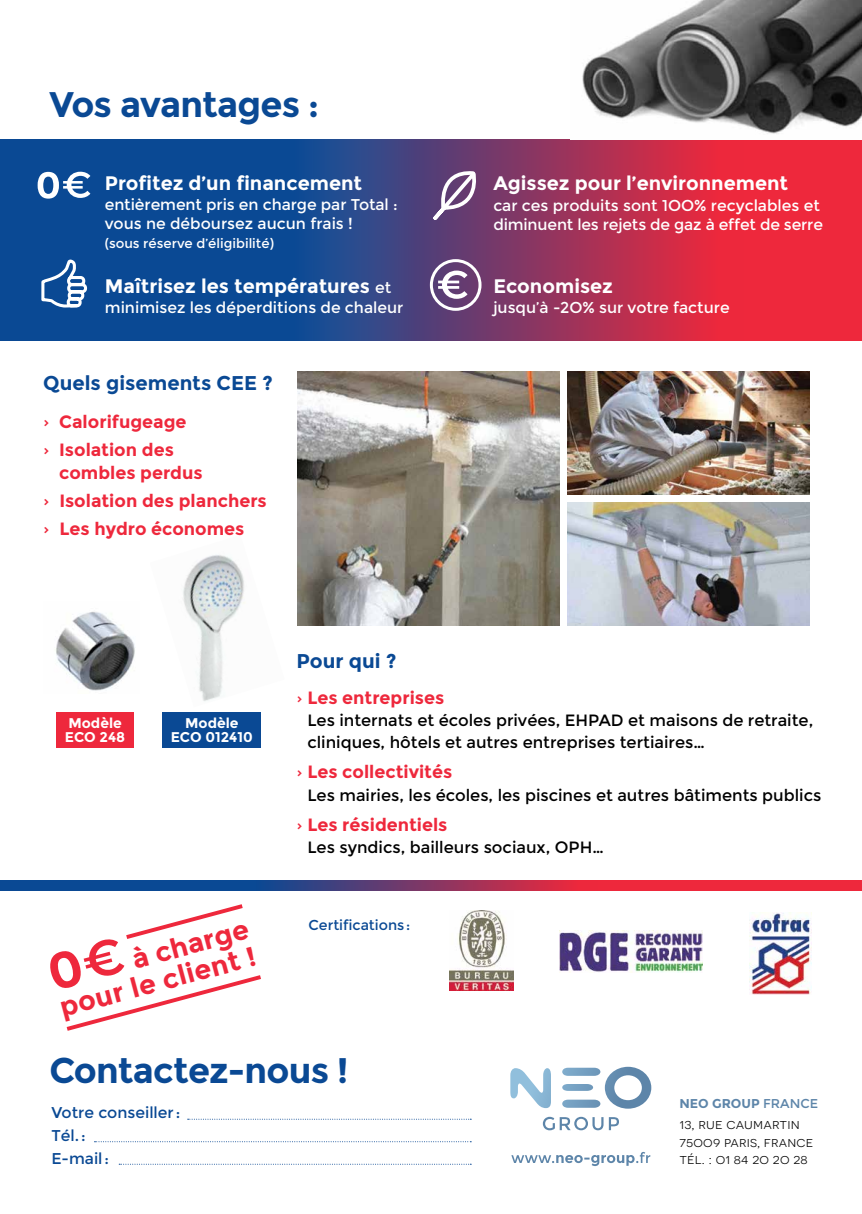
<style>
.page{position:relative;width:862px;height:1214px;background:#fff}
.page>*{position:absolute;margin:0;border:0;box-sizing:border-box;transform-origin:0 0}
.t1{font:700 35.6px "Montserrat";letter-spacing:-.02em;color:#0a4994}
.t2{font:700 27.4px/28px "Montserrat";color:#ee283c;text-align:right}
.t3{font:700 20px "Montserrat";color:#0a4994}
.t4{font:700 19.6px "Montserrat";color:#fff}
.t5{font:700 17.8px/28px "Montserrat";color:#ee283c}
.t6{font:16.4px/22.2px "Montserrat";color:#000}
.t7{font:15.6px/18.8px "Montserrat";color:#fff}
.t8{font:15.6px/22.8px "Montserrat";color:#0a4994}
.t9{font:14.2px/17px "Novecentosanswide";letter-spacing:.01em;color:#000}
.t10{font:14.2px "Montserrat";color:#0a4994}
.t11{font:700 14px/14.2px "Montserrat";color:#fff}
.t12{font:13.2px "Montserrat";color:#fff}
.t13{font:700 12.8px "Montserrat";color:#5d85a9}
.s1{font-weight:400;font-size:15.6px}
.s2{font-family:"Agenda";font-weight:500}
.s3{font-family:"Agenda";font-weight:500;font-size:17px}
.s4{font-weight:400}
</style>
<div class="page">
<img style="left:56px;top:611px;width:79px;height:80px">
<img style="left:183px;top:555px;width:62px;height:147px">
<div style="left:56px;top:712px;width:78px;height:35px;background:#ee283c"></div>
<div style="left:162px;top:712px;width:99px;height:35px;background:#0a4994"></div>
<div style="left:32px;top:139px;width:830px;height:202px;background:#ee283c"></div>
<svg style="left:0;top:139px;width:744px;height:202px;background:#543f78"></svg>
<svg style="left:510px;top:1068px;width:41px;height:39px"></svg>
<svg style="left:562px;top:1066px;width:89px;height:42px"></svg>
<svg style="left:543px;top:1116px;width:76px;height:14px"></svg>
<svg style="left:511px;top:1152px;width:139px;height:13px"></svg>
<div style="left:67px;top:880px;width:795px;height:10px;background:#ee283c"></div>
<svg style="left:0;top:880px;width:566px;height:10px;background:#45407c"></svg>
<svg style="left:40px;top:256px;width:49px;height:53px;background:#4877af"></svg>
<div style="left:430px;top:259px;width:51px;height:52px;border:3px solid #fff;border-radius:50%"></div>
<svg style="left:438px;top:270px;width:29px;height:29px"></svg>
<svg style="left:188px;top:1118px;width:283px;height:1px"></svg>
<svg style="left:119px;top:1163px;width:352px;height:1px"></svg>
<svg style="left:94px;top:1141px;width:377px;height:1px"></svg>
<svg style="left:38px;top:172px;width:52px;height:27px"></svg>
<svg style="left:430px;top:164px;width:50px;height:59px;background:#80648f"></svg>
<svg style="left:50px;top:904px;width:211px;height:127px"></svg>
<img style="left:582px;top:0;width:280px;height:134px">
<img style="left:568px;top:371px;width:241px;height:123px">
<img style="left:568px;top:502px;width:241px;height:123px">
<img style="left:297px;top:371px;width:263px;height:254px">
<img style="left:750px;top:912px;width:61px;height:82px">
<img style="left:559px;top:930px;width:143px;height:42px">
<img style="left:449px;top:910px;width:65px;height:80px">
<h1 class="t1" style="left:49px;top:83px;width:271px">Vos avantages :</h1>
<p class="t4" style="left:105px;top:171px;width:259px">Profitez d’un financement</p>
<p class="t7" style="left:105px;top:195px;width:294px">entièrement pris en charge par Total : vous ne déboursez aucun frais !</p>
<p class="t12" style="left:105px;top:235px;width:171px">(sous réserve d’éligibilité)</p>
<p class="t4" style="left:105px;top:274px;width:288px">Maîtrisez les températures <span class="s1">et</span></p>
<p class="t7" style="left:105px;top:298px;width:300px">minimisez les déperditions de chaleur</p>
<p class="t3" style="left:43px;top:370px;width:231px">Quels gisements CEE ?</p>
<p class="t5" style="left:43px;top:408px;width:145px"><span class="s2">&gt;</span> Calorifugeage <span class="s2">&gt;</span> Isolation des</p>
<p class="t5" style="left:43px;top:458px;width:225px;text-indent:16px">combles perdus<br><span class="s2">&gt;</span> Isolation des planchers <span class="s2">&gt;</span> Les hydro économes</p>
<p class="t4" style="left:493px;top:172px;width:296px">Agissez pour l’environnement</p>
<p class="t7" style="left:493px;top:196px;width:331px">car ces produits sont 1OO% recyclables et diminuent les rejets de gaz à effet de serre</p>
<p class="t4" style="left:493px;top:274px;width:121px">Economisez</p>
<p class="t7" style="left:493px;top:298px;width:238px">jusqu’à -2O% sur votre facture</p>
<p class="t11" style="left:65px;top:716px;width:62px">Modèle<br>ECO 248</p>
<p class="t11" style="left:171px;top:716px;width:84px;text-align:center">Modèle<br>ECO 012410</p>
<h2 class="t2" style="left:49px;top:967px;width:204px;rotate:-15deg">à charge<br>pour le client !</h2>
<p class="t3" style="left:296px;top:649px;width:101px">pour qui ?</p>
<p class="t5" style="left:296px;top:683px;width:149px"><span class="s3">&gt;</span> Les entreprises</p>
<p class="t6" style="left:307px;top:709px;width:507px">Les internats et écoles privées, EHPAD et maisons de retraite, cliniques, hôtels et autres entreprises tertiaires…</p>
<p class="t5" style="left:296px;top:758px;width:157px"><span class="s3">&gt;</span> Les collectivités</p>
<p class="t6" style="left:307px;top:783px;width:515px">Les mairies, les écoles, les piscines et autres bâtiments publics</p>
<p class="t5" style="left:296px;top:810px;width:152px"><span class="s3">&gt;</span> Les résidentiels</p>
<p class="t6" style="left:307px;top:836px;width:298px">Les syndics, bailleurs sociaux, OPH…</p>
<p class="t10" style="left:308px;top:916px;width:103px">Certifications :</p>
<h1 class="t1" style="left:49px;top:1049px;width:301px">Contactez-nous !</h1>
<p class="t8" style="left:51px;top:1101px;width:130px">Votre conseiller:<br>Tél.:<br>E-mail:</p>
<p class="t13" style="left:679px;top:1095px;width:140px">NEO GrOup <span class="s4">FRANCE</span></p>
<p class="t9" style="left:679px;top:1115px;width:135px">13, rue caumartin<br>75oo9 paris, france tél. : o1 84 2o 2o 28</p>
</div>
